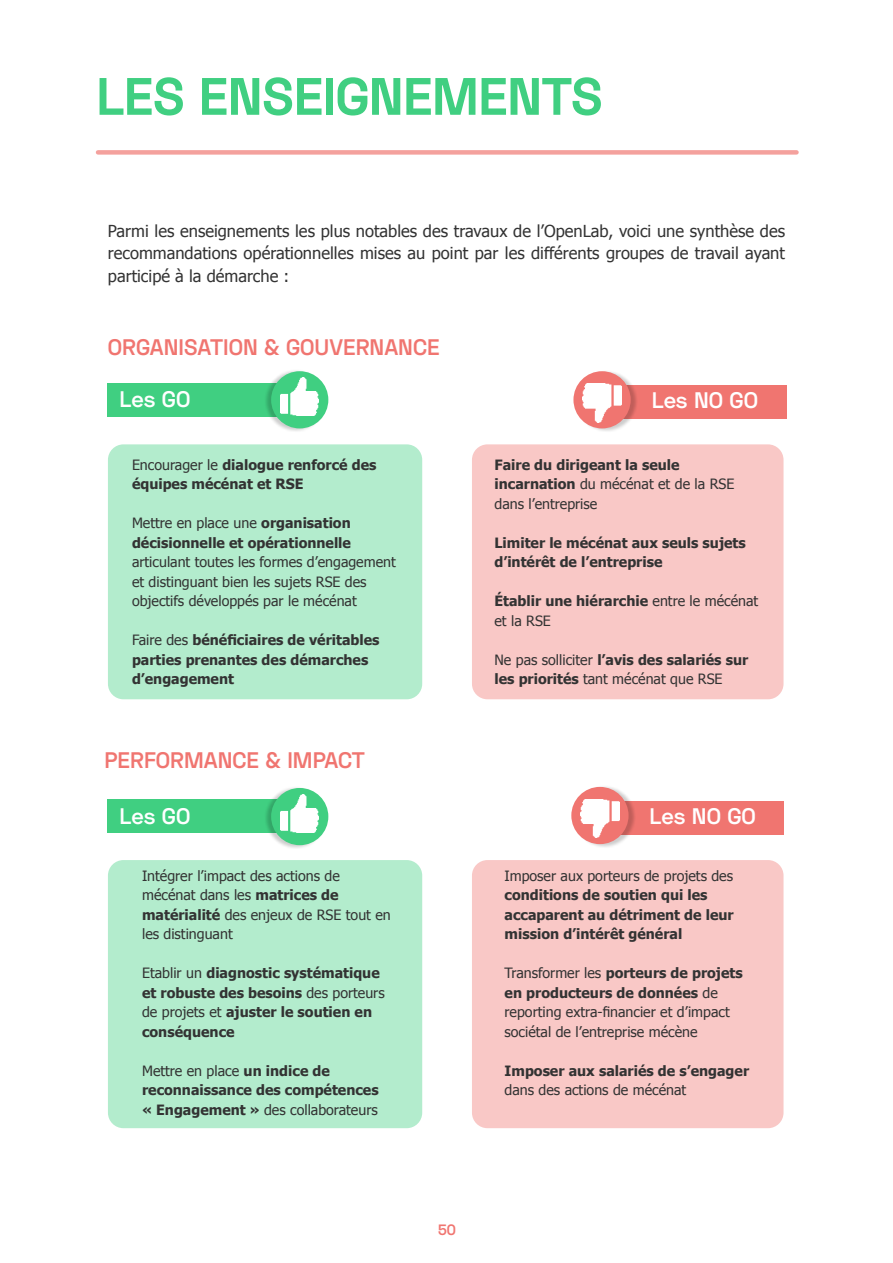
<style>
.page{position:relative;width:893px;height:1263px;background:#fff}
.page>*{position:absolute;margin:0;border:0;box-sizing:border-box;transform-origin:0 0}
.t1{font:700 52.5px "Space Grotesk";color:#40cf81}
.t2{font:600 22.5px "Space Grotesk";color:#f07570}
.t3{font:600 22.5px "Space Grotesk";color:#fff}
.t4{font:16.5px/22.5px "Tahoma";color:#333;text-align:justify}
.t5{font:600 15px "Space Grotesk";color:#f07570}
.t6{font:700 14.25px/19.5px "Tahoma";color:#333}
.t7{font:14.25px/19.5px "Tahoma";color:#333}
.s1{font-weight:400}
.s2{font-weight:700}
</style>
<div class="page">
<div style="left:108px;top:444px;width:314px;height:255px;background:#b3eccd;border-radius:15px"></div>
<div style="left:108px;top:860px;width:314px;height:268px;background:#b3eccd;border-radius:15px"></div>
<div style="left:472px;top:444px;width:311px;height:255px;background:#f9c8c6;border-radius:15px"></div>
<div style="left:472px;top:860px;width:311px;height:268px;background:#f9c8c6;border-radius:15px"></div>
<div style="left:98px;top:150px;width:698px;height:5px;background:#f4a19d"></div>
<div style="left:108px;top:383px;width:180px;height:33px;background:#40cf81"></div>
<div style="left:264px;top:369px;width:63px;height:63px;background:#000;opacity:.2"></div>
<div style="left:271px;top:371px;width:57px;height:57px;background:#40cf81;border-radius:50%"></div>
<img style="left:280px;top:377px;width:39px;height:39px">
<div style="left:108px;top:799px;width:180px;height:34px;background:#40cf81"></div>
<div style="left:264px;top:786px;width:63px;height:63px;background:#000;opacity:.2"></div>
<div style="left:271px;top:788px;width:57px;height:57px;background:#40cf81;border-radius:50%"></div>
<img style="left:280px;top:794px;width:39px;height:38px">
<div style="left:606px;top:385px;width:180px;height:34px;background:#f07570"></div>
<div style="left:575px;top:369px;width:63px;height:64px;background:#000;opacity:.2"></div>
<div style="left:573px;top:371px;width:58px;height:57px;background:#f07570;border-radius:50%"></div>
<img style="left:583px;top:384px;width:38px;height:38px">
<div style="left:604px;top:801px;width:180px;height:33px;background:#f07570"></div>
<div style="left:573px;top:785px;width:63px;height:63px;background:#000;opacity:.2"></div>
<div style="left:571px;top:787px;width:58px;height:57px;background:#f07570;border-radius:50%"></div>
<img style="left:581px;top:799px;width:38px;height:39px">
<h1 class="t1" style="left:96px;top:62px;width:508px">LES ENSEIGNEMENTS</h1>
<p class="t4" style="left:108px;top:219px;width:679px">Parmi les enseignements les plus notables des travaux de l’OpenLab, voici une synthèse des recommandations opérationnelles mises au point par les différents groupes de travail ayant participé à la démarche :</p>
<h2 class="t2" style="left:108px;top:332px;width:333px">ORGANISATION &amp; GOUVERNANCE</h2>
<h2 class="t3" style="left:120px;top:384px;width:72px">Les GO</h2>
<p class="t6" style="left:132px;top:454px;width:246px"><span class="s1">Encourager le</span> dialogue renforcé des équipes mécénat et RSE</p>
<p class="t6" style="left:132px;top:513px;width:221px"><span class="s1">Mettre en place une</span> organisation décisionnelle et opérationnelle</p>
<p class="t7" style="left:132px;top:552px;width:265px">articulant toutes les formes d’engagement et distinguant bien les sujets RSE des objectifs développés par le mécénat</p>
<p class="t6" style="left:132px;top:630px;width:249px"><span class="s1">Faire des</span> bénéficiaires de véritables parties prenantes des démarches d’engagement</p>
<h2 class="t2" style="left:104px;top:745px;width:262px">PERFORMANCE &amp; IMPACT</h2>
<h2 class="t3" style="left:120px;top:801px;width:72px">Les GO</h2>
<p class="t7" style="left:142px;top:865px;width:250px">Intégrer l’impact des actions de mécénat dans les <span class="s2">matrices de matérialité</span> des enjeux de RSE tout en les distinguant</p>
<p class="t6" style="left:142px;top:962px;width:244px"><span class="s1">Etablir un</span> diagnostic systématique et robuste des besoins <span class="s1">des porteurs de projets et</span> ajuster le soutien en conséquence</p>
<p class="t6" style="left:142px;top:1060px;width:238px"><span class="s1">Mettre en place</span> un indice de reconnaissance des compétences « Engagement » <span class="s1">des collaborateurs</span></p>
<h2 class="t3" style="left:652px;top:385px;width:108px">Les NO GO</h2>
<p class="t6" style="left:494px;top:454px;width:241px">Faire du dirigeant la seule incarnation <span class="s1">du mécénat et de la RSE dans l’entreprise</span></p>
<p class="t6" style="left:494px;top:532px;width:253px">Limiter le mécénat aux seuls sujets d’intérêt de l’entreprise</p>
<p class="t7" style="left:494px;top:591px;width:265px"><span class="s2">Établir une hiérarchie</span> entre le mécénat et la RSE</p>
<p class="t7" style="left:494px;top:649px;width:255px">Ne pas solliciter <span class="s2">l’avis des salariés sur les priorités</span> tant mécénat que RSE</p>
<h2 class="t3" style="left:650px;top:801px;width:108px">Les NO GO</h2>
<p class="t7" style="left:505px;top:865px;width:230px">Imposer aux porteurs de projets des</p>
<p class="t6" style="left:505px;top:884px;width:231px">conditions de soutien qui les accaparent au détriment de leur mission d’intérêt général</p>
<p class="t7" style="left:505px;top:963px;width:240px">Transformer les <span class="s2">porteurs de projets en producteurs de données</span> de reporting extra-financier et d’impact sociétal de l’entreprise mécène</p>
<p class="t6" style="left:505px;top:1060px;width:246px">Imposer aux salariés de s’engager</p>
<p class="t7" style="left:505px;top:1080px;width:183px">dans des actions de mécénat</p>
<p class="t5" style="left:438px;top:1220px;width:19px">50</p>
</div>
